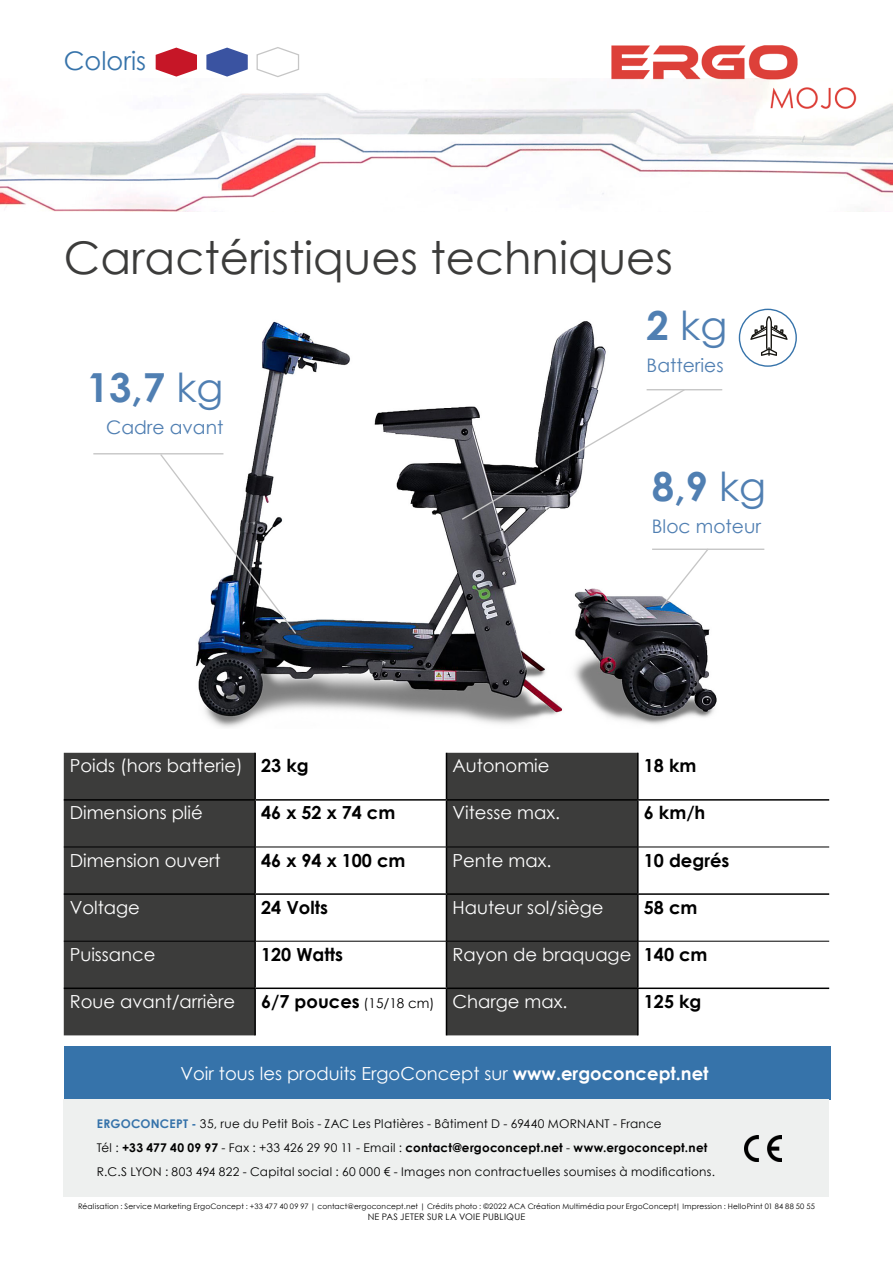
<style>
.page{position:relative;width:893px;height:1263px;background:#fff}
.page>*{position:absolute;margin:0;border:0;box-sizing:border-box;transform-origin:0 0}
.t1{font:45px "Century Gothic";color:#3c3c3b}
.t2{font:700 40.05px "Century Gothic";color:#507fb2}
.t3{font:40.05px "Century Gothic";color:#507fb2}
.t4{font:25.65px "Century Gothic";color:#3673aa}
.t5{font:18.75px "Century Gothic";color:#507fb2}
.t6{font:18px "Century Gothic";color:#fff}
.t7{font:700 18px "Century Gothic";color:#000}
.t8{font:12px/24px "Century Gothic";letter-spacing:.02em;color:#000}
.t9{font:9px "Century Gothic";letter-spacing:.025em;color:#000}
.t10{font:7.5px "Century Gothic";letter-spacing:.02em;color:#000}
.s1{font-weight:400}
.s2{font-weight:700}
.s3{font-weight:700;color:#000}
.s4{font-size:13.5px;color:#000}
.s5{font-weight:700;color:#3673aa}
</style>
<div class="page">
<img style="left:0;top:93px;width:893px;height:118px">
<svg style="left:64px;top:753px;width:573px;height:282px;fill:#3c3c3b"></svg>
<hr style="left:254px;top:753px;width:2px;height:46px;background:#000">
<hr style="left:446px;top:753px;width:1px;height:46px;background:#000">
<hr style="left:637px;top:753px;width:2px;height:46px;background:#000">
<hr style="left:64px;top:799px;width:191px;height:2px;background:#000">
<hr style="left:255px;top:799px;width:191px;height:2px;background:#000">
<hr style="left:254px;top:801px;width:2px;height:46px;background:#000">
<hr style="left:446px;top:799px;width:192px;height:2px;background:#000">
<hr style="left:446px;top:801px;width:1px;height:46px;background:#000">
<hr style="left:638px;top:799px;width:191px;height:2px;background:#000">
<hr style="left:637px;top:801px;width:2px;height:46px;background:#000">
<hr style="left:254px;top:847px;width:2px;height:46px;background:#000">
<hr style="left:446px;top:847px;width:1px;height:46px;background:#000">
<hr style="left:637px;top:847px;width:2px;height:46px;background:#000">
<hr style="left:64px;top:893px;width:191px;height:2px;background:#000">
<hr style="left:255px;top:893px;width:191px;height:2px;background:#000">
<hr style="left:254px;top:895px;width:2px;height:46px;background:#000">
<hr style="left:446px;top:893px;width:192px;height:2px;background:#000">
<hr style="left:446px;top:895px;width:1px;height:46px;background:#000">
<hr style="left:638px;top:893px;width:191px;height:2px;background:#000">
<hr style="left:637px;top:895px;width:2px;height:46px;background:#000">
<hr style="left:254px;top:941px;width:2px;height:46px;background:#000">
<hr style="left:446px;top:941px;width:1px;height:46px;background:#000">
<hr style="left:637px;top:941px;width:2px;height:46px;background:#000">
<hr style="left:64px;top:987px;width:191px;height:2px;background:#000">
<hr style="left:255px;top:987px;width:191px;height:2px;background:#000">
<hr style="left:254px;top:989px;width:2px;height:46px;background:#000">
<hr style="left:446px;top:987px;width:192px;height:2px;background:#000">
<hr style="left:446px;top:989px;width:1px;height:46px;background:#000">
<hr style="left:638px;top:987px;width:191px;height:2px;background:#000">
<hr style="left:637px;top:989px;width:2px;height:46px;background:#000">
<hr style="left:64px;top:847px;width:191px;height:1px;background:#000">
<hr style="left:255px;top:847px;width:191px;height:1px;background:#000">
<hr style="left:446px;top:847px;width:192px;height:1px;background:#000">
<hr style="left:638px;top:847px;width:191px;height:1px;background:#000">
<hr style="left:64px;top:941px;width:191px;height:1px;background:#000">
<hr style="left:255px;top:941px;width:191px;height:1px;background:#000">
<hr style="left:446px;top:941px;width:192px;height:1px;background:#000">
<hr style="left:638px;top:941px;width:191px;height:1px;background:#000">
<svg style="left:156px;top:48px;width:41px;height:29px"></svg>
<svg style="left:206px;top:48px;width:42px;height:29px"></svg>
<svg style="left:256px;top:47px;width:43px;height:30px"></svg>
<div style="left:64px;top:1046px;width:766px;height:53px;background:#3673aa"></div>
<div style="left:64px;top:1099px;width:765px;height:98px;background:#eef0ef"></div>
<img style="left:745px;top:1135px;width:37px;height:26px">
<img style="left:601px;top:45px;width:261px;height:67px">
<img style="left:196px;top:321px;width:532px;height:407px">
<svg style="left:159px;top:453px;width:139px;height:182px"></svg>
<svg style="left:659px;top:547px;width:51px;height:63px"></svg>
<svg style="left:460px;top:388px;width:226px;height:133px"></svg>
<svg style="left:750px;top:316px;width:38px;height:40px"></svg>
<div style="left:739px;top:309px;width:58px;height:58px;border:1px solid #3673aa;border-radius:50%"></div>
<hr style="left:647px;top:389px;width:75px;height:1px;background:#c6c6c6">
<hr style="left:652px;top:549px;width:112px;height:1px;background:#c6c6c6">
<hr style="left:93px;top:453px;width:130px;height:1px;background:#c6c6c6">
<h3 class="t4" style="left:64px;top:43px;width:84px">Coloris</h3>
<h1 class="t1" style="left:64px;top:226px;width:610px">Caractéristiques techniques</h1>
<h2 class="t2" style="left:87px;top:357px;width:138px">13,7 <span class="s1">kg</span></h2>
<h3 class="t5" style="left:106px;top:415px;width:119px">Cadre avant</h3>
<h2 class="t3" style="left:647px;top:298px;width:82px"><span class="s2">2</span> kg</h2>
<h3 class="t5" style="left:647px;top:352px;width:79px">Batteries</h3>
<h2 class="t2" style="left:652px;top:456px;width:116px">8,9 <span class="s1">kg</span></h2>
<h3 class="t5" style="left:652px;top:513px;width:111px">Bloc moteur</h3>
<h3 class="t6" style="left:70px;top:753px;width:240px">Poids (hors batterie) <span class="s3">23 kg</span></h3>
<h3 class="t6" style="left:452px;top:753px;width:99px">Autonomie</h3>
<h3 class="t7" style="left:644px;top:752px;width:54px">18 km</h3>
<h3 class="t6" style="left:70px;top:800px;width:135px">Dimensions plié</h3>
<h3 class="t7" style="left:261px;top:799px;width:136px">46 x 52 x 74 cm</h3>
<h3 class="t6" style="left:452px;top:800px;width:109px">Vitesse max.</h3>
<h3 class="t7" style="left:644px;top:799px;width:63px">6 km/h</h3>
<h3 class="t6" style="left:70px;top:847px;width:152px">Dimension ouvert</h3>
<h3 class="t7" style="left:261px;top:846px;width:146px">46 x 94 x 100 cm</h3>
<h3 class="t6" style="left:452px;top:847px;width:100px">Pente max.</h3>
<h3 class="t7" style="left:644px;top:846px;width:87px">10 degrés</h3>
<h3 class="t6" style="left:70px;top:894px;width:72px">Voltage</h3>
<h3 class="t7" style="left:261px;top:893px;width:68px">24 Volts</h3>
<h3 class="t6" style="left:452px;top:894px;width:153px">Hauteur sol/siège</h3>
<h3 class="t7" style="left:644px;top:893px;width:55px">58 cm</h3>
<h3 class="t6" style="left:70px;top:942px;width:87px">Puissance</h3>
<h3 class="t7" style="left:261px;top:940px;width:84px">120 Watts</h3>
<h3 class="t6" style="left:452px;top:942px;width:257px">Rayon de braquage <span class="s3">140 cm</span></h3>
<h3 class="t6" style="left:70px;top:989px;width:167px">Roue avant/arrière</h3>
<h3 class="t6" style="left:261px;top:989px;width:308px"><span class="s3">6/7 pouces</span> <span class="s4">(15/18 cm)</span> Charge max.</h3>
<h3 class="t7" style="left:644px;top:987px;width:59px">125 kg</h3>
<h3 class="t6" style="left:180px;top:1061px;width:530px">Voir tous les produits ErgoConcept sur <span class="s2">www.ergoconcept.net</span></h3>
<p class="t8" style="left:97px;top:1111px;width:620px"><span class="s5">ERGOCONCEPT -</span> 35, rue du Petit Bois - ZAC Les Platières - Bâtiment D - 69440 MORNANT - France<br>Tél : <span class="s2">+33 477 40 09 97</span> - Fax : +33 426 29 90 11 - Email : <span class="s2">contact@ergoconcept.net</span> - <span class="s2">www.ergoconcept.net<br></span>R.C.S LYON : 803 494 822 - Capital social : 60 000 € - Images non contractuelles soumises à modifications.</p>
<p class="t10" style="left:78px;top:1201px;width:738px">Réalisation : Service Marketing ErgoConcept : +33 477 40 09 97 | contact@ergoconcept.net | Crédits photo : ©2022 ACA Création Multimédia pour ErgoConcept| Impression : HelloPrint 01 84 88 50 55</p>
<p class="t9" style="left:368px;top:1210px;width:159px">NE PAS JETER SUR LA VOIE PUBLIQUE</p>
</div>
